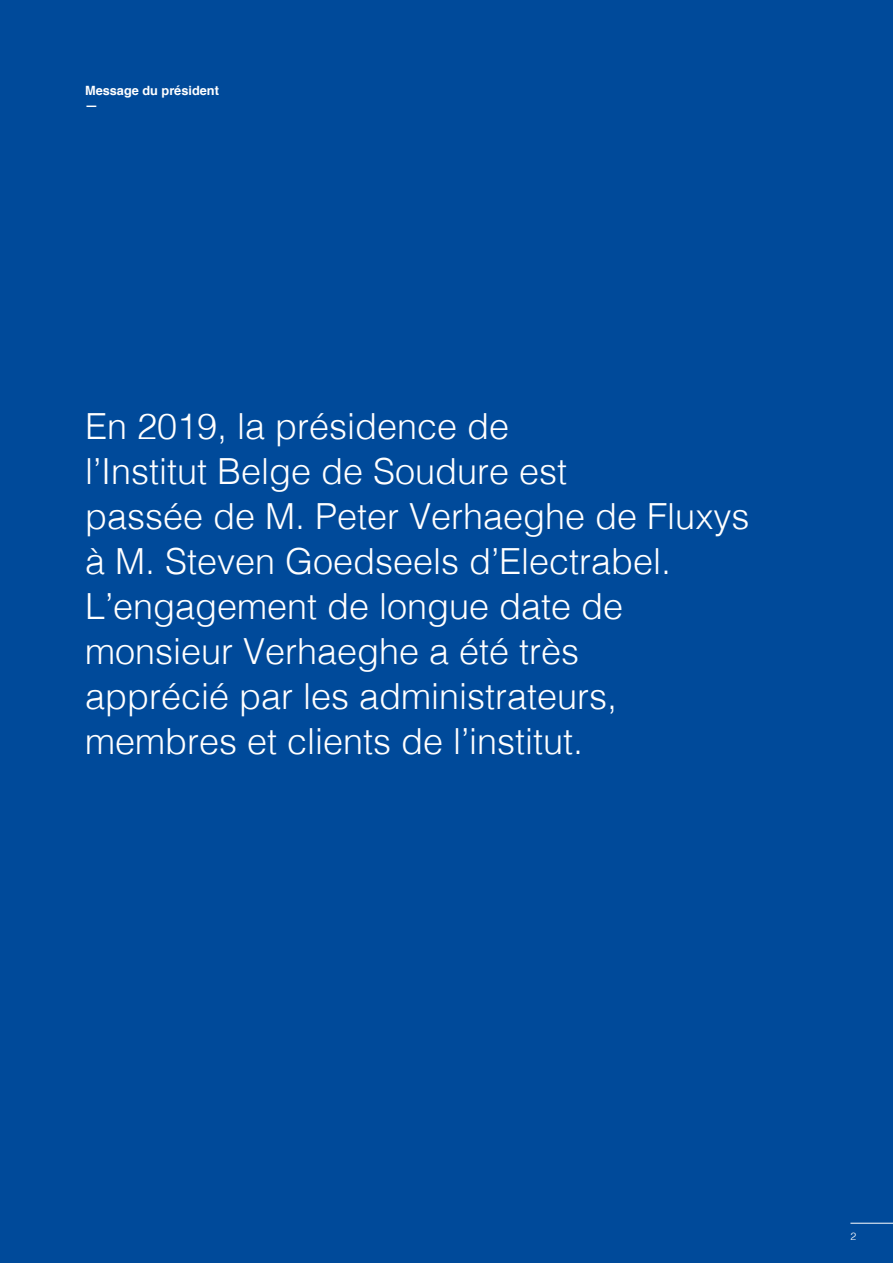
<style>
.page{position:relative;width:893px;height:1263px;background:#004a9a}
.page>*{position:absolute;margin:0;border:0;box-sizing:border-box;transform-origin:0 0}
.t1{font:300 36px/45px "Helvetica";color:#fff}
.t2{font:700 12.75px/15.3px "Helvetica";color:#fff}
.t3{font:300 10.5px "Helvetica";color:#fff}
</style>
<div class="page">
<hr style="left:850px;top:1223px;width:43px;height:1px;background:#fff">
<p class="t2" style="left:85px;top:83px;width:135px">Message du président —</p>
<p class="t1" style="left:85px;top:401px;width:666px">En 2019, la présidence de<br>l’Institut Belge de Soudure est<br>passée de M. Peter Verhaeghe de Fluxys à M. Steven Goedseels d’Electrabel.<br>L’engagement de longue date de monsieur Verhaeghe a été très<br>apprécié par les administrateurs, membres et clients de l’institut.</p>
<p class="t3" style="left:850px;top:1227px;width:7px">2</p>
</div>
